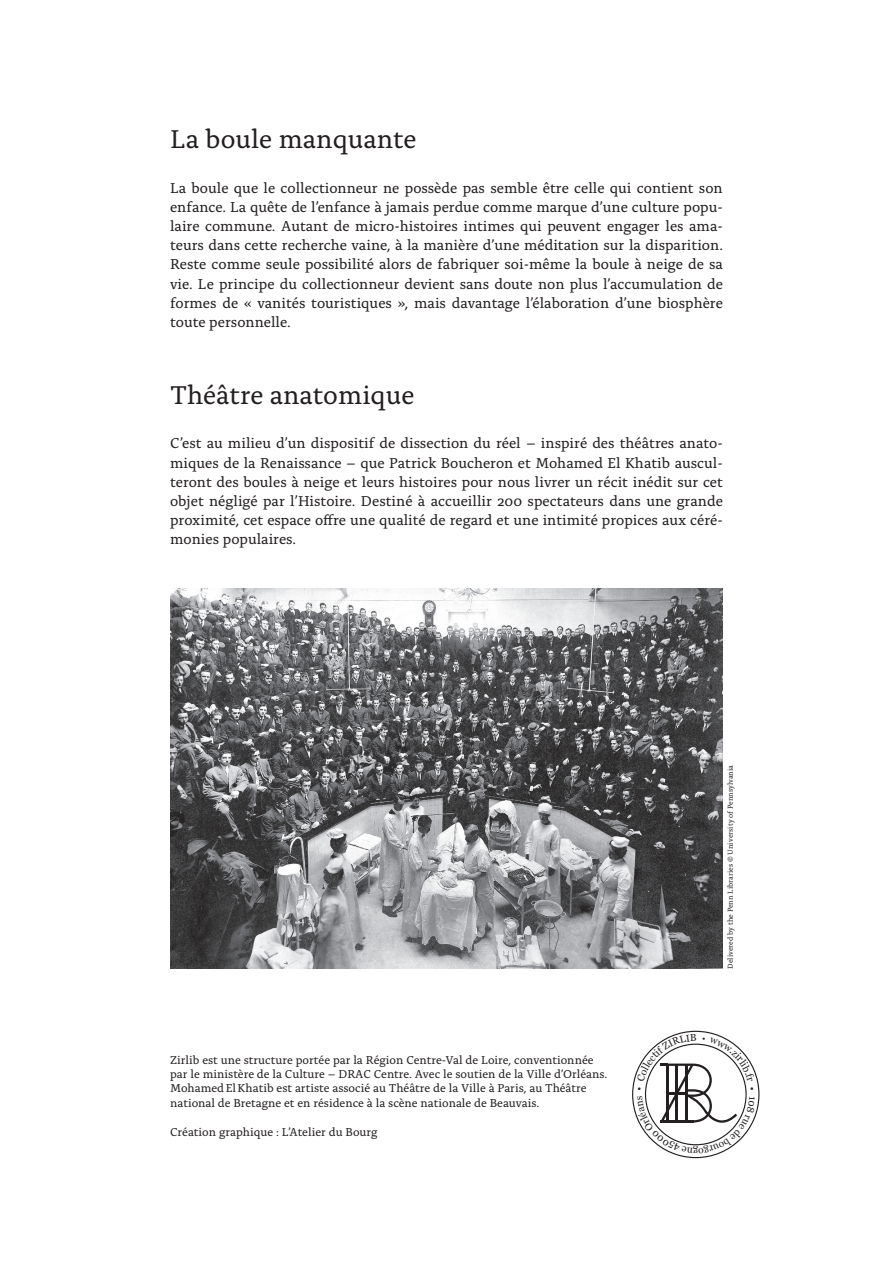
<style>
.page{position:relative;width:893px;height:1263px;background:#fff}
.page>*{position:absolute;margin:0;border:0;box-sizing:border-box;transform-origin:0 0}
.t1{font:27px "Alda OT";color:#231f20}
.t2{font:15px/19.2px "Alda OT";color:#231f20;text-align:justify}
.t3{font:12px/14.4px "Alda OT";color:#231f20}
.t4{font:10.05px "Georgia";color:#231f20}
.t5{font:7.5px "Alda OT";color:#231f20}
</style>
<div class="page">
<img style="left:170px;top:588px;width:553px;height:381px">
<svg style="left:632px;top:1031px;width:127px;height:127px"></svg>
<h1 class="t1" style="left:170px;top:128px;width:248px">La boule manquante</h1>
<p class="t2" style="left:170px;top:179px;width:554px">La boule que le collectionneur ne possède pas semble être celle qui contient son enfance. La quête de l’enfance à jamais perdue comme marque d’une culture popu&shy;laire commune. Autant de micro-histoires intimes qui peuvent engager les ama&shy;teurs dans cette recherche vaine, à la manière d’une méditation sur la disparition.<br>Reste comme seule possibilité alors de fabriquer soi-même la boule à neige de sa vie. Le principe du collectionneur devient sans doute non plus l’accumulation de formes de « vanités touristiques », mais davantage l’élaboration d’une biosphère toute personnelle.</p>
<h1 class="t1" style="left:170px;top:383px;width:246px">Théâtre anatomique</h1>
<p class="t2" style="left:170px;top:435px;width:554px">C’est au milieu d’un dispositif de dissection du réel – inspiré des théâtres anato&shy;miques de la Renaissance – que Patrick Boucheron et Mohamed El Khatib auscul&shy;teront des boules à neige et leurs histoires pour nous livrer un récit inédit sur cet objet négligé par l’Histoire. Destiné à accueillir 200 spectateurs dans une grande proximité, cet espace offre une qualité de regard et une intimité propices aux céré&shy;monies populaires.</p>
<p class="t3" style="left:170px;top:1053px;width:439px">Zirlib est une structure portée par la Région Centre-Val de Loire, conventionnée par le ministère de la Culture – DRAC Centre. Avec le soutien de la Ville d’Orléans.<br>MohamedElKhatib est artiste associé au Théâtre de la Ville à Paris, au Théâtre national de Bretagne et en résidence à la scène nationale de Beauvais.</p>
<p class="t3" style="left:170px;top:1126px;width:209px">Création graphique : L’Atelier du Bourg</p>
<p class="t5" style="left:727px;top:969px;width:205px;rotate:-90deg">Delivered by the Penn Libraries © University of Pennsylvania</p>
<p class="t4" style="left:698px;top:1158px;width:7px;rotate:-180deg">g</p>
</div>
